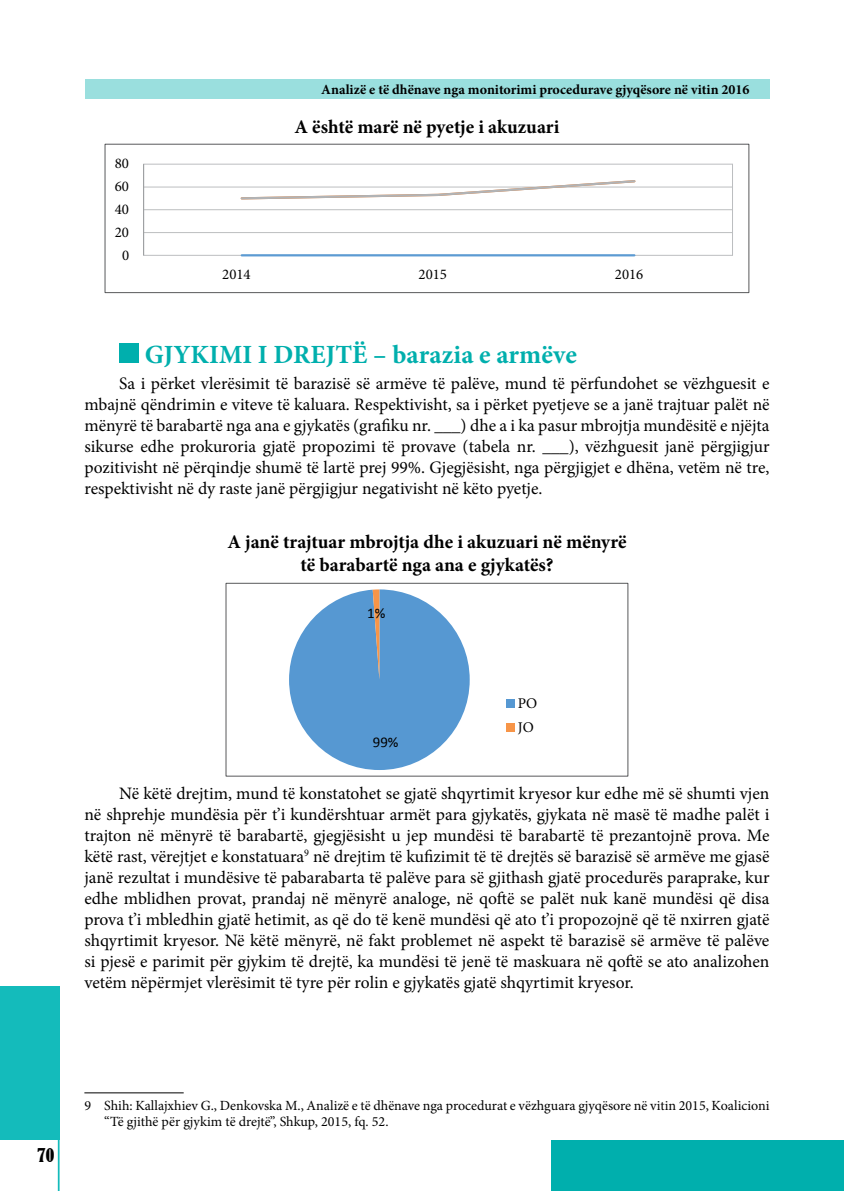
<style>
.page{position:relative;width:844px;height:1191px;background:#fff}
.page>*{position:absolute;margin:0;border:0;box-sizing:border-box;transform-origin:0 0}
.t1{font:700 26.25px "Minion Pro";color:#00afad}
.t2{font:700 19.25px/23.1px "Minion Pro";color:#000;text-align:center}
.t3{font:17.5px/21px "Minion Pro";color:#000;text-align:justify}
.t4{font:condensed 17.5px "Bernard";color:#000}
.t5{font:14.88px/23.6px "Minion Pro";color:#000}
.t6{font:14.88px "Calibri";color:#000}
.t7{font:14px/16.8px "Minion Pro";color:#000}
.t8{font:700 14px "Minion Pro";color:#000}
</style>
<div class="page">
<div style="left:0;top:986px;width:60px;height:154px;background:#14bbbb"></div>
<hr style="left:58px;top:1075px;width:2px;height:116px;background:#14bbbb">
<div style="left:551px;top:1140px;width:292px;height:51px;background:#00afad"></div>
<div style="left:85px;top:79px;width:684px;height:20px;background:#9adfde"></div>
<div style="left:143px;top:164px;width:589px;height:91px;border:1px solid #bcbec0"></div>
<hr style="left:143px;top:232px;width:589px;height:1px;background:#bcbec0">
<hr style="left:143px;top:209px;width:589px;height:1px;background:#bcbec0">
<hr style="left:143px;top:187px;width:589px;height:1px;background:#bcbec0">
<hr style="left:143px;top:164px;width:1px;height:91px;background:#9b9d9f">
<hr style="left:242px;top:254px;width:392px;height:2px;background:#5c9bd3">
<svg style="left:239px;top:180px;width:397px;height:20px"></svg>
<div style="left:105px;top:144px;width:644px;height:149px;border:1px solid #58595b"></div>
<div style="left:119px;top:343px;width:20px;height:20px;background:#00afad"></div>
<div style="left:225px;top:583px;width:403px;height:193px;border:1px solid #58595b"></div>
<div style="left:506px;top:699px;width:8px;height:8px;background:#5698d2"></div>
<div style="left:506px;top:723px;width:8px;height:8px;background:#f79548"></div>
<div style="left:289px;top:589px;width:180px;height:181px;background:#5698d2;border-radius:89px"></div>
<svg style="left:372px;top:589px;width:7px;height:85px"></svg>
<hr style="left:84px;top:1092px;width:100px;height:1px;background:#000">
<p class="t8" style="left:321px;top:80px;width:430px">Аnalizë e të dhënave nga monitorimi procedurave gjyqësore në vitin 2016</p>
<p class="t5" style="left:115px;top:152px;width:16px">80</p>
<p class="t5" style="left:115px;top:175px;width:16px">60</p>
<p class="t5" style="left:115px;top:197px;width:16px">40</p>
<p class="t5" style="left:115px;top:220px;width:16px">20</p>
<p class="t5" style="left:122px;top:243px;width:9px">0</p>
<p class="t2" style="left:294px;top:115px;width:266px">A është marë në pyetje i akuzuari</p>
<p class="t5" style="left:222px;top:262px;width:30px">2014</p>
<p class="t5" style="left:418px;top:262px;width:30px">2015</p>
<p class="t5" style="left:614px;top:262px;width:30px">2016</p>
<h1 class="t1" style="left:145px;top:336px;width:433px">GJYKIMI I DREJTË – barazia e armëve</h1>
<p class="t3" style="left:84px;top:372px;width:686px;text-indent:35px">Sa i përket vlerësimit të barazisë së armëve të palëve, mund të përfundohet se vëzhguesit e mbajnë qëndrimin e viteve të kaluara. Respektivisht, sa i përket pyetjeve se a janë trajtuar palët në mënyrë të barabartë nga ana e gjykatës (grafiku nr. ___) dhe a i ka pasur mbrojtja mundësitë e njëjta sikurse edhe prokuroria gjatë propozimi të provave (tabela nr. ___), vëzhguesit janë përgjigjur pozitivisht në përqindje shumë të lartë prej 99%. Gjegjësisht, nga përgjigjet e dhëna, vetëm në tre, respektivisht në dy raste janë përgjigjur negativisht në këto pyetje.</p>
<p class="t2" style="left:227px;top:530px;width:400px">A janë trajtuar mbrojtja dhe i akuzuari në mënyrë të barabartë nga ana e gjykatës?</p>
<p class="t6" style="left:367px;top:603px;width:20px">1%</p>
<p class="t6" style="left:373px;top:733px;width:27px">99%</p>
<p class="t5" style="left:518px;top:691px;width:21px">PO<br>JO</p>
<p class="t3" style="left:84px;top:783px;width:686px;text-indent:35px">Në këtë drejtim, mund të konstatohet se gjatë shqyrtimit kryesor kur edhe më së shumti vjen në shprehje mundësia për t’i kundërshtuar armët para gjykatës, gjykata në masë të madhe palët i trajton në mënyrë të barabartë, gjegjësisht u jep mundësi të barabartë të prezantojnë prova. Me këtë rast, vërejtjet e konstatuara<sup>9</sup> në drejtim të kufizimit të të drejtës së barazisë së armëve me gjasë janë rezultat i mundësive të pabarabarta të palëve para së gjithash gjatë procedurës paraprake, kur edhe mblidhen provat, prandaj në mënyrë analoge, në qoftë se palët nuk kanë mundësi që disa prova t’i mbledhin gjatë hetimit, as që do të kenë mundësi që ato t’i propozojnë që të nxirren gjatë shqyrtimit kryesor. Në këtë mënyrë, në fakt problemet në aspekt të barazisë së armëve të palëve si pjesë e parimit për gjykim të drejtë, ka mundësi të jenë të maskuara në qoftë se ato analizohen vetëm nëpërmjet vlerësimit të tyre për rolin e gjykatës gjatë shqyrtimit kryesor.</p>
<p class="t4" style="left:37px;top:1144px;width:19px">70</p>
<p class="t7" style="left:104px;top:1096px;width:666px;text-indent:-20px">9 Shih: Kallajxhiev G., Denkovska M., Analizë e të dhënave nga procedurat e vëzhguara gjyqësore në vitin 2015, Koalicioni “Të gjithë për gjykim të drejtë”, Shkup, 2015, fq. 52.</p>
</div>
